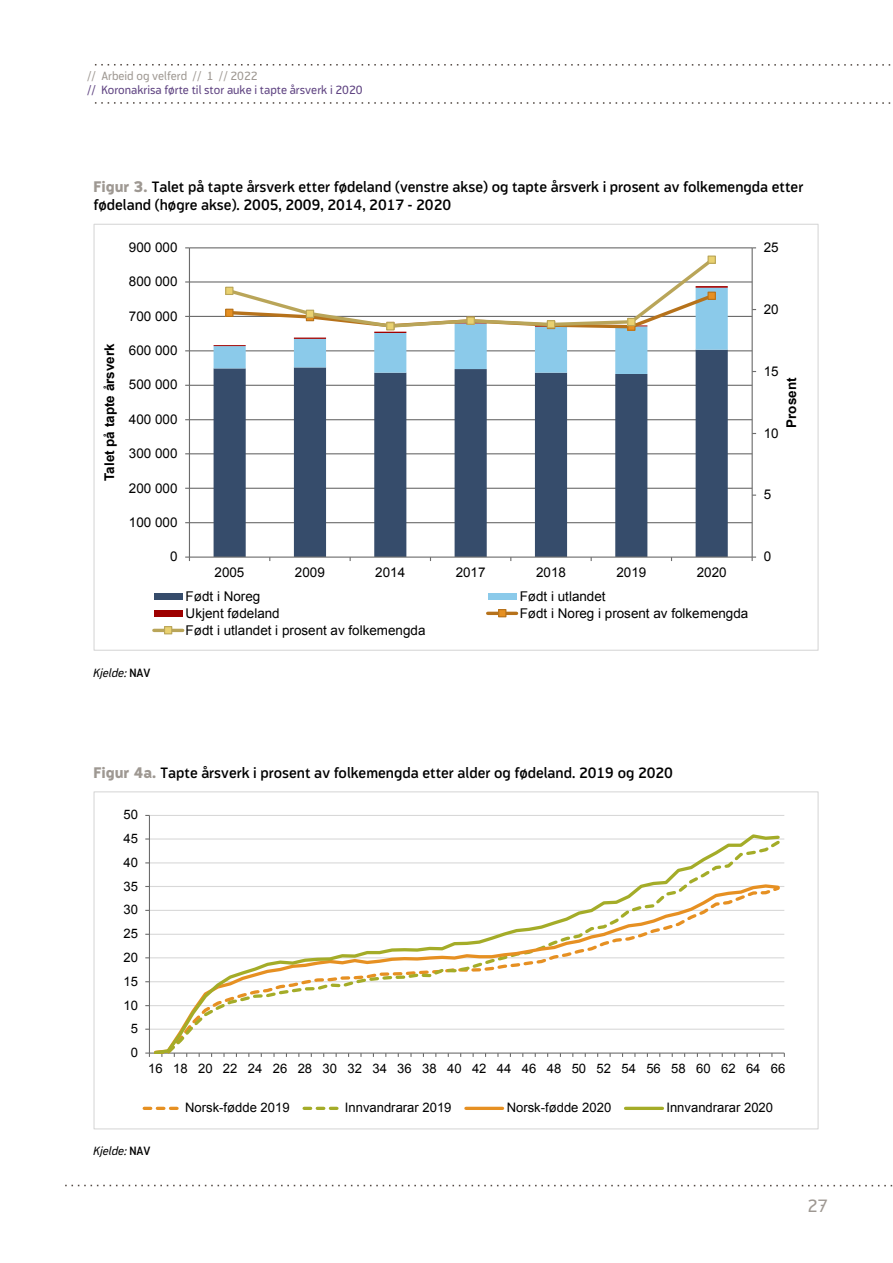
<style>
.page{position:relative;width:893px;height:1263px;background:#fff}
.page>*{position:absolute;margin:0;border:0;box-sizing:border-box;transform-origin:0 0}
.t1{font:18px "Modus";color:#9e9892}
.t2{font:600 15px/18px "Modus";color:#000}
.t3{font:13.5px "Arial";color:#000}
.t4{font:700 13.5px "Arial";color:#000}
.t5{font:13.05px "Arial";color:#000}
.t6{font:12px "Modus";color:#5d4180}
.t7{font:12px "Modus";color:#9e9892}
.t8{font:italic 12px "Modus";color:#000}
.s1{font-weight:800;color:#9e9892}
.s2{font-weight:600;font-style:normal}
</style>
<div class="page">
<svg style="left:94px;top:64px;width:797px;height:2px"></svg>
<svg style="left:94px;top:102px;width:797px;height:2px"></svg>
<svg style="left:65px;top:1185px;width:828px;height:1px"></svg>
<hr style="left:189px;top:522px;width:563px;height:1px;background:#6c6c6c">
<hr style="left:189px;top:488px;width:563px;height:1px;background:#6c6c6c">
<hr style="left:189px;top:453px;width:563px;height:1px;background:#6c6c6c">
<hr style="left:189px;top:419px;width:563px;height:1px;background:#6c6c6c">
<hr style="left:189px;top:385px;width:563px;height:1px;background:#6c6c6c">
<hr style="left:189px;top:350px;width:563px;height:1px;background:#6c6c6c">
<hr style="left:189px;top:316px;width:563px;height:1px;background:#6c6c6c">
<hr style="left:189px;top:281px;width:563px;height:2px;background:#6c6c6c">
<hr style="left:189px;top:247px;width:563px;height:1px;background:#6c6c6c">
<svg style="left:214px;top:374px;width:514px;height:182px"></svg>
<hr style="left:752px;top:248px;width:1px;height:309px;background:#6c6c6c">
<hr style="left:189px;top:248px;width:1px;height:309px;background:#6c6c6c">
<hr style="left:189px;top:556px;width:563px;height:2px;background:#6c6c6c">
<svg style="left:185px;top:556px;width:5px;height:5px"></svg>
<svg style="left:214px;top:261px;width:514px;height:113px"></svg>
<div style="left:226px;top:287px;width:7px;height:7px;background:#e9d170"></div>
<div style="left:225px;top:287px;width:8px;height:8px;border:1px solid #b9a559"></div>
<div style="left:306px;top:310px;width:8px;height:7px;background:#e9d170"></div>
<div style="left:306px;top:310px;width:8px;height:8px;border:1px solid #b9a559"></div>
<div style="left:387px;top:323px;width:7px;height:7px;background:#e9d170"></div>
<div style="left:386px;top:322px;width:8px;height:8px;border:1px solid #b9a559"></div>
<div style="left:467px;top:317px;width:7px;height:7px;background:#e9d170"></div>
<div style="left:466px;top:316px;width:9px;height:9px;border:1px solid #b9a559"></div>
<div style="left:547px;top:321px;width:8px;height:7px;background:#e9d170"></div>
<div style="left:547px;top:320px;width:8px;height:8px;border:1px solid #b9a559"></div>
<div style="left:628px;top:318px;width:7px;height:8px;background:#e9d170"></div>
<div style="left:627px;top:318px;width:8px;height:8px;border:1px solid #b9a559"></div>
<div style="left:708px;top:256px;width:7px;height:7px;background:#e9d170"></div>
<div style="left:707px;top:255px;width:9px;height:9px;border:1px solid #b9a559"></div>
<div style="left:154px;top:593px;width:29px;height:7px;background:#364c6b"></div>
<div style="left:488px;top:593px;width:29px;height:7px;background:#8bcaea"></div>
<div style="left:154px;top:610px;width:29px;height:7px;background:#9e0000"></div>
<hr style="left:488px;top:612px;width:29px;height:3px;background:#b6721b">
<div style="left:499px;top:610px;width:7px;height:7px;background:#e69022"></div>
<div style="left:498px;top:609px;width:8px;height:8px;border:1px solid #b6721b"></div>
<hr style="left:154px;top:629px;width:29px;height:3px;background:#b9a559">
<div style="left:165px;top:627px;width:7px;height:7px;background:#e9d170"></div>
<div style="left:164px;top:626px;width:8px;height:8px;border:1px solid #b9a559"></div>
<hr style="left:149px;top:1029px;width:635px;height:1px;background:#d8d8d8">
<hr style="left:149px;top:1005px;width:635px;height:1px;background:#d8d8d8">
<hr style="left:149px;top:981px;width:635px;height:1px;background:#d8d8d8">
<hr style="left:149px;top:957px;width:635px;height:1px;background:#d8d8d8">
<hr style="left:149px;top:934px;width:635px;height:1px;background:#d8d8d8">
<hr style="left:149px;top:910px;width:635px;height:1px;background:#d8d8d8">
<hr style="left:149px;top:886px;width:635px;height:1px;background:#d8d8d8">
<hr style="left:149px;top:862px;width:635px;height:1px;background:#d8d8d8">
<hr style="left:149px;top:838px;width:635px;height:1px;background:#d8d8d8">
<hr style="left:149px;top:815px;width:635px;height:1px;background:#d8d8d8">
<hr style="left:149px;top:815px;width:1px;height:238px;background:#6c6c6c">
<hr style="left:149px;top:1052px;width:635px;height:2px;background:#6c6c6c">
<svg style="left:145px;top:1052px;width:5px;height:5px"></svg>
<svg style="left:152px;top:834px;width:630px;height:220px"></svg>
<svg style="left:144px;top:1107px;width:35px;height:3px"></svg>
<svg style="left:304px;top:1107px;width:35px;height:3px"></svg>
<hr style="left:466px;top:1107px;width:37px;height:3px;background:#e69022">
<hr style="left:625px;top:1107px;width:37px;height:3px;background:#a4ac28">
<p class="t7" style="left:87px;top:69px;width:172px">// Arbeid og velferd // 1 // 2022</p>
<p class="t6" style="left:87px;top:83px;width:277px">// Koronakrisa førte til stor auke i tapte årsverk i 2020</p>
<p class="t2" style="left:94px;top:178px;width:711px"><span class="s1">Figur 3.</span> Talet på tapte årsverk etter fødeland (venstre akse) og tapte årsverk i prosent av folkemengda etter fødeland (høgre akse). 2005, 2009, 2014, 2017 - 2020</p>
<p class="t4" style="left:100px;top:481px;width:139px;rotate:-90deg">Talet på tapte årsverk</p>
<p class="t3" style="left:129px;top:238px;width:50px">900 000</p>
<p class="t3" style="left:129px;top:273px;width:50px">800 000</p>
<p class="t3" style="left:129px;top:307px;width:50px">700 000</p>
<p class="t3" style="left:129px;top:341px;width:50px">600 000</p>
<p class="t3" style="left:129px;top:376px;width:50px">500 000</p>
<p class="t3" style="left:129px;top:410px;width:50px">400 000</p>
<p class="t3" style="left:129px;top:445px;width:50px">300 000</p>
<p class="t3" style="left:129px;top:479px;width:50px">200 000</p>
<p class="t3" style="left:129px;top:513px;width:50px">100 000</p>
<p class="t3" style="left:170px;top:548px;width:9px">0</p>
<p class="t3" style="left:215px;top:564px;width:31px">2005</p>
<p class="t3" style="left:295px;top:564px;width:31px">2009</p>
<p class="t3" style="left:375px;top:564px;width:31px">2014</p>
<p class="t3" style="left:456px;top:564px;width:31px">2017</p>
<p class="t3" style="left:536px;top:564px;width:31px">2018</p>
<p class="t3" style="left:616px;top:564px;width:31px">2019</p>
<p class="t3" style="left:697px;top:564px;width:31px">2020</p>
<p class="t3" style="left:186px;top:587px;width:76px">Født i Noreg</p>
<p class="t3" style="left:520px;top:587px;width:87px">Født i utlandet</p>
<p class="t3" style="left:186px;top:604px;width:96px">Ukjent fødeland</p>
<p class="t3" style="left:520px;top:604px;width:230px">Født i Noreg i prosent av folkemengda</p>
<p class="t3" style="left:186px;top:621px;width:241px">Født i utlandet i prosent av folkemengda</p>
<p class="t8" style="left:94px;top:666px;width:59px">Kjelde: <span class="s2">NAV</span></p>
<p class="t3" style="left:764px;top:238px;width:16px">25</p>
<p class="t3" style="left:764px;top:300px;width:16px">20</p>
<p class="t3" style="left:764px;top:362px;width:16px">15</p>
<p class="t3" style="left:764px;top:424px;width:16px">10</p>
<p class="t4" style="left:782px;top:428px;width:52px;rotate:-90deg">Prosent</p>
<p class="t3" style="left:764px;top:486px;width:9px">5</p>
<p class="t3" style="left:764px;top:548px;width:9px">0</p>
<p class="t2" style="left:94px;top:763px;width:581px"><span class="s1">Figur 4a.</span> Tapte årsverk i prosent av folkemengda etter alder og fødeland. 2019 og 2020</p>
<p class="t5" style="left:123px;top:806px;width:16px">50</p>
<p class="t5" style="left:123px;top:830px;width:16px">45</p>
<p class="t5" style="left:123px;top:854px;width:16px">40</p>
<p class="t5" style="left:123px;top:878px;width:16px">35</p>
<p class="t5" style="left:123px;top:901px;width:16px">30</p>
<p class="t5" style="left:123px;top:925px;width:16px">25</p>
<p class="t5" style="left:123px;top:949px;width:16px">20</p>
<p class="t5" style="left:123px;top:972px;width:16px">15</p>
<p class="t5" style="left:123px;top:996px;width:16px">10</p>
<p class="t5" style="left:131px;top:1020px;width:9px">5</p>
<p class="t5" style="left:131px;top:1044px;width:9px">0</p>
<p class="t5" style="left:148px;top:1059px;width:639px">16 18 20 22 24 26 28 30 32 34 36 38 40 42 44 46 48 50 52 54 56 58 60 62 64 66</p>
<p class="t5" style="left:185px;top:1099px;width:106px">Norsk-fødde 2019</p>
<p class="t5" style="left:345px;top:1099px;width:108px">Innvandrarar 2019</p>
<p class="t5" style="left:507px;top:1099px;width:106px">Norsk-fødde 2020</p>
<p class="t5" style="left:666px;top:1099px;width:108px">Innvandrarar 2020</p>
<p class="t8" style="left:94px;top:1144px;width:59px">Kjelde: <span class="s2">NAV</span></p>
<p class="t1" style="left:807px;top:1195px;width:22px">27</p>
</div>
